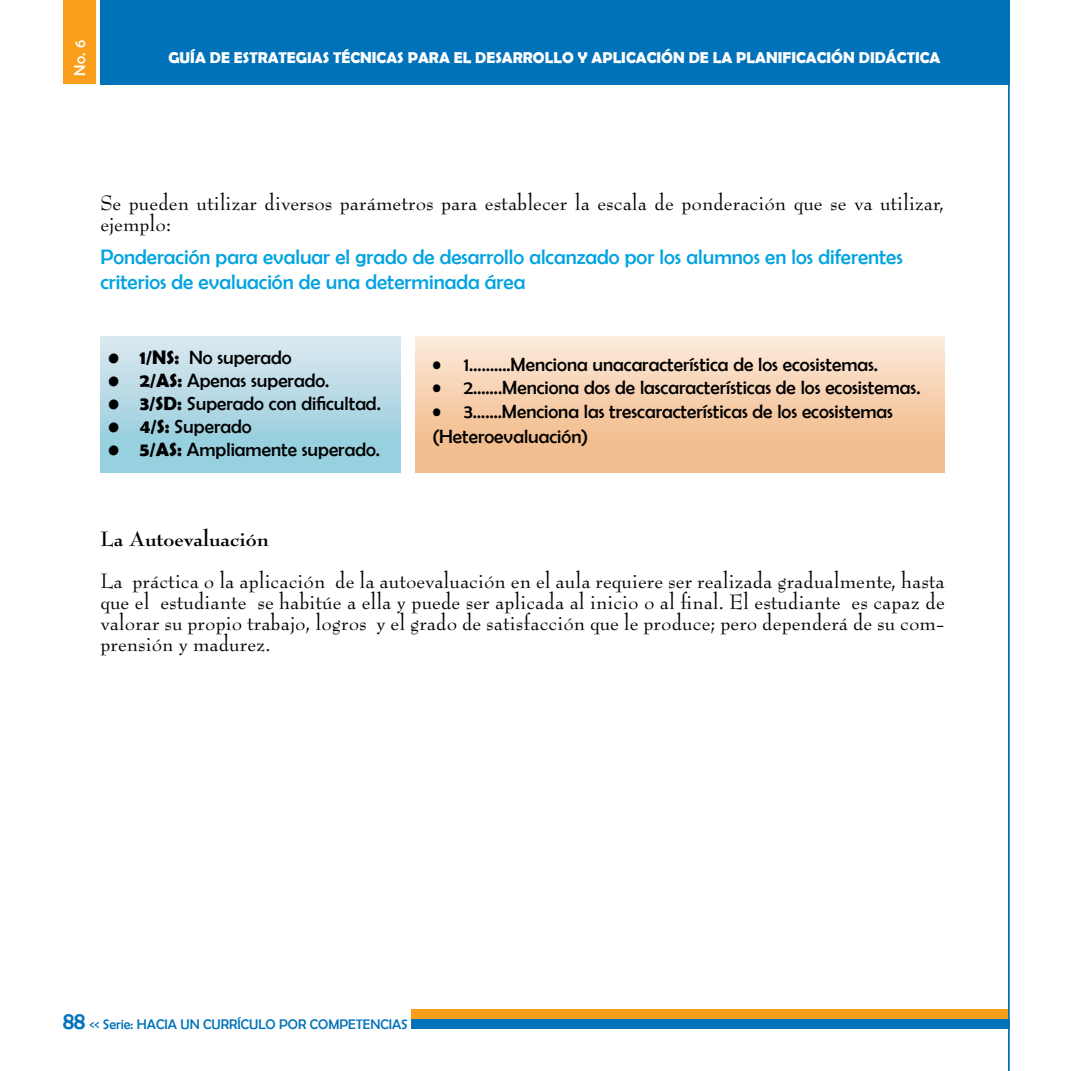
<style>
.page{position:relative;width:1071px;height:1071px;background:#fff}
.page>*{position:absolute;margin:0;border:0;box-sizing:border-box;transform-origin:0 0}
.t1{font:22.75px/21px "Bernhard Modern Std";color:#000}
.t2{font:700 22.75px "Bernhard Modern Std";color:#000}
.t3{font:21px/25.2px "Berlin Sans FB";color:#00a3e1}
.t4{font:19.25px/25.2px "Berlin Sans FB";color:#000}
.t5{font:700 15.75px "Berlin Sans FB Demi";color:#fff}
.t6{font:15.75px "Berlin Sans FB";color:#fff}
.t7{font:14px "Berlin Sans FB";color:#0072ba}
.s1{font-family:"Berlin Sans FB Demi";font-weight:700}
.s2{font-size:24.5px}
</style>
<div class="page">
<div style="left:412px;top:1009px;width:597px;height:10px;background:#f99f1b"></div>
<div style="left:100px;top:0;width:910px;height:84px;background:#0072ba"></div>
<hr style="left:1008px;top:0;width:2px;height:1071px;background:#0072ba">
<div style="left:63px;top:0;width:33px;height:84px;background:#f99f1b"></div>
<div style="left:412px;top:1019px;width:598px;height:10px;background:#0072ba"></div>
<div style="left:415px;top:336px;width:529px;height:136px;background:linear-gradient(to bottom,#fbe8d8,#f2b783)"></div>
<div style="left:100px;top:336px;width:300px;height:136px;background:linear-gradient(to bottom,#dae7ef,#8dcbdc)"></div>
<p class="t6" style="left:71px;top:76px;width:38px;rotate:-90deg">No. 6</p>
<p class="t5" style="left:168px;top:48px;width:774px">GUÍA DE ESTRATEGIAS TÉCNICAS PARA EL DESARROLLO Y APLICACIÓN DE LA PLANIFICACIÓN DIDÁCTICA</p>
<p class="t1" style="left:100px;top:193px;width:845px">Se pueden utilizar diversos parámetros para establecer la escala de ponderación que se va utilizar, ejemplo:</p>
<p class="t3" style="left:100px;top:244px;width:804px">Ponderación para evaluar el grado de desarrollo alcanzado por los alumnos en los diferentes criterios de evaluación de una determinada área</p>
<p class="t4" style="left:108px;top:345px;width:185px"><span class="s1">• 1/NS:</span> No superado</p>
<p class="t4" style="left:108px;top:368px;width:223px"><span class="s1">• 2/AS:</span> Apenas superado.</p>
<p class="t4" style="left:108px;top:391px;width:274px"><span class="s1">• 3/SD:</span> Superado con dificultad.</p>
<p class="t4" style="left:108px;top:414px;width:145px"><span class="s1">• 4/S:</span> Superado</p>
<p class="t4" style="left:108px;top:437px;width:273px"><span class="s1">• 5/AS:</span> Ampliamente superado.</p>
<p class="t4" style="left:432px;top:352px;width:447px">• 1……….Menciona unacaracterística de los ecosistemas.</p>
<p class="t4" style="left:432px;top:375px;width:490px">• 2…….Menciona dos de lascaracterísticas de los ecosistemas.</p>
<p class="t4" style="left:432px;top:398px;width:462px">• 3…….Menciona las trescaracterísticas de los ecosistemas (Heteroevaluación)</p>
<p class="t2" style="left:100px;top:527px;width:170px">La Autoevaluación</p>
<p class="t1" style="left:100px;top:571px;width:846px;text-align:justify">La práctica o la aplicación de la autoevaluación en el aula requiere ser realizada gradualmente, hasta que el estudiante se habitúe a ella y puede ser aplicada al inicio o al final. El estudiante es capaz de valorar su propio trabajo, logros y el grado de satisfacción que le produce; pero dependerá de su com&shy;prensión y madurez.</p>
<p class="t7" style="left:63px;top:1016px;width:346px"><span class="s2">88</span> &lt;&lt; Serie: HACIA UN CURRÍCULO POR COMPETENCIAS</p>
</div>
